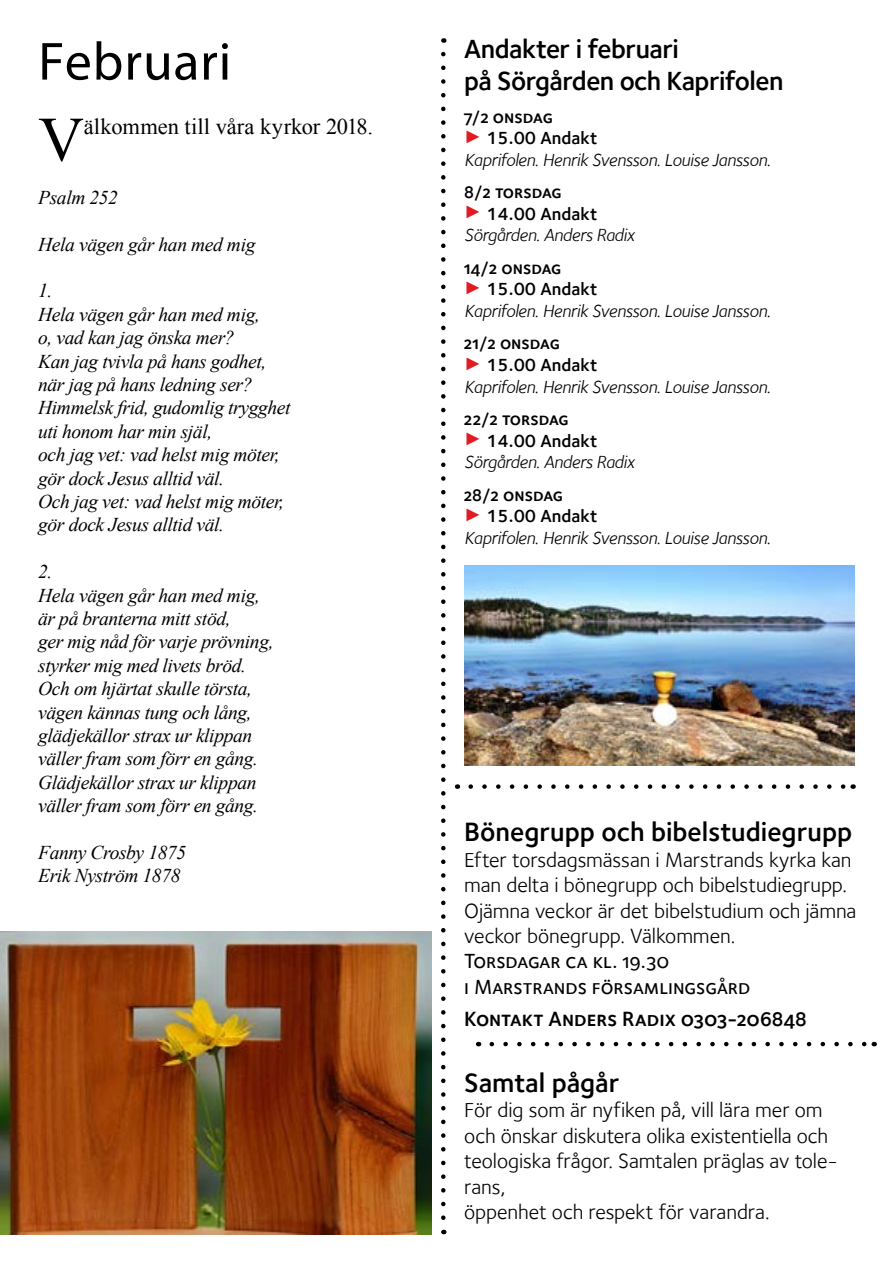
<style>
.page{position:relative;width:893px;height:1263px;background:#fff}
.page>*{position:absolute;margin:0;border:0;box-sizing:border-box;transform-origin:0 0}
.t1{font:63.3px "Times New Roman";color:#000}
.t2{font:54px "Myriad Pro";letter-spacing:.015em;color:#000}
.t3{font:27.3px "Foundry Sterling Demi OSF";color:#000}
.t4{font:27px/32.4px "Foundry Sterling Demi OSF";letter-spacing:-.02em;color:#000}
.t5{font:22.5px "Times New Roman";color:#000}
.t6{font:21.15px/25.5px "Foundry Sterling Book OSF";letter-spacing:-.005em;color:#000}
.t7{font:21.15px "Foundry Sterling Demi Expert";color:#000}
.t8{font:21px/25.2px "Foundry Sterling Medium Expert";color:#000}
.t9{font:italic 19.5px/23.4px "Times New Roman";letter-spacing:-.02em;color:#000}
.t10{font:italic 18px/21.6px "Foundry Sterling";letter-spacing:-.02em;color:#000}
.t11{font:18px "Foundry Sterling Demi Expert";color:#000}
.s1{font-family:"Bookman Old Style";font-style:normal;color:#e11b22}
.s2{font-weight:600;font-style:normal}
</style>
<div class="page">
<svg style="left:441px;top:54px;width:5px;height:1180px"></svg>
<svg style="left:471px;top:784px;width:375px;height:5px"></svg>
<img style="left:464px;top:566px;width:391px;height:199px">
<img style="left:0;top:931px;width:432px;height:303px">
<svg style="left:492px;top:1042px;width:375px;height:4px"></svg>
<h2 class="t2" style="left:38px;top:28px;width:194px">Februari</h2>
<h1 class="t1" style="left:38px;top:97px;width:47px">V</h1>
<p class="t5" style="left:84px;top:111px;width:291px">älkommen till våra kyrkor 2018.</p>
<p class="t9" style="left:38px;top:185px;width:81px">Psalm 252</p>
<p class="t9" style="left:38px;top:232px;width:219px">Hela vägen går han med mig</p>
<p class="t9" style="left:38px;top:279px;width:254px">1.<br>Hela vägen går han med mig,<br>o, vad kan jag önska mer?<br>Kan jag tvivla på hans godhet, när jag på hans ledning ser?<br>Himmelsk frid, gudomlig trygghet uti honom har min själ,<br>och jag vet: vad helst mig möter, gör dock Jesus alltid väl.<br>Och jag vet: vad helst mig möter, gör dock Jesus alltid väl.</p>
<p class="t9" style="left:38px;top:559px;width:237px">2.<br>Hela vägen går han med mig, är på branterna mitt stöd,<br>ger mig nåd för varje prövning, styrker mig med livets bröd.<br>Och om hjärtat skulle törsta, vägen kännas tung och lång, glädjekällor strax ur klippan väller fram som förr en gång.<br>Glädjekällor strax ur klippan väller fram som förr en gång.</p>
<p class="t9" style="left:38px;top:840px;width:149px">Fanny Crosby 1875<br>Erik Nyström 1878</p>
<h3 class="t4" style="left:464px;top:32px;width:321px">Andakter i februari<br>på Sörgården och Kaprifolen</h3>
<p class="t11" style="left:464px;top:106px;width:90px">7/2 onsdag</p>
<p class="t10" style="left:464px;top:127px;width:308px"><span class="s1">►</span> <span class="s2">15.00 Andakt<br></span>Kaprifolen. Henrik Svensson. Louise Jansson.</p>
<p class="t11" style="left:464px;top:181px;width:99px">8/2 torsdag</p>
<p class="t10" style="left:464px;top:203px;width:172px"><span class="s1">►</span> <span class="s2">14.00 Andakt<br></span>Sörgården. Anders Radix</p>
<p class="t11" style="left:464px;top:257px;width:99px">14/2 onsdag</p>
<p class="t10" style="left:464px;top:278px;width:308px"><span class="s1">►</span> <span class="s2">15.00 Andakt<br></span>Kaprifolen. Henrik Svensson. Louise Jansson.</p>
<p class="t11" style="left:464px;top:332px;width:97px">21/2 onsdag</p>
<p class="t10" style="left:464px;top:354px;width:308px"><span class="s1">►</span> <span class="s2">15.00 Andakt<br></span>Kaprifolen. Henrik Svensson. Louise Jansson.</p>
<p class="t11" style="left:464px;top:408px;width:106px">22/2 torsdag</p>
<p class="t10" style="left:464px;top:430px;width:172px"><span class="s1">►</span> <span class="s2">14.00 Andakt<br></span>Sörgården. Anders Radix</p>
<p class="t11" style="left:464px;top:484px;width:100px">28/2 onsdag</p>
<p class="t10" style="left:464px;top:505px;width:308px"><span class="s1">►</span> <span class="s2">15.00 Andakt<br></span>Kaprifolen. Henrik Svensson. Louise Jansson.</p>
<h3 class="t3" style="left:464px;top:816px;width:390px">Bönegrupp och bibelstudiegrupp</h3>
<p class="t6" style="left:464px;top:847px;width:394px">Efter torsdagsmässan i Marstrands kyrka kan man delta i bönegrupp och bibelstudiegrupp.<br>Ojämna veckor är det bibelstudium och jämna veckor bönegrupp. Välkommen.</p>
<p class="t8" style="left:464px;top:948px;width:287px">Torsdagar ca kl. 19.30<br>i Marstrands församlingsgård</p>
<p class="t7" style="left:464px;top:1006px;width:344px">Kontakt Anders Radix 0303-206848</p>
<h3 class="t3" style="left:464px;top:1066px;width:157px">Samtal pågår</h3>
<p class="t6" style="left:464px;top:1097px;width:375px">För dig som är nyfiken på, vill lära mer om och önskar diskutera olika existentiella och teologiska frågor. Samtalen präglas av tole&shy;rans,<br>öppenhet och respekt för varandra.</p>
</div>
